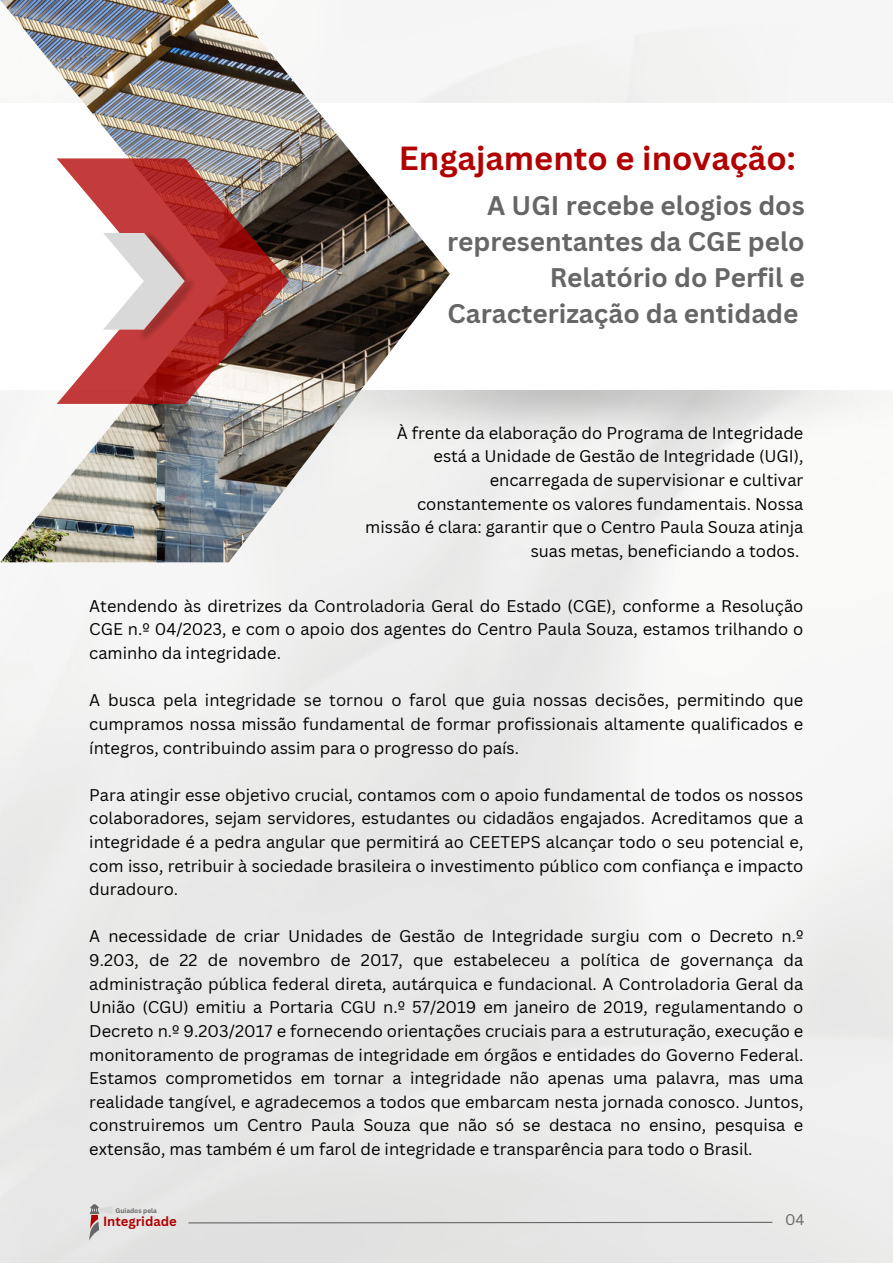
<style>
.page{position:relative;width:893px;height:1264px;background:#fff}
.page>*{position:absolute;margin:0;border:0;box-sizing:border-box;transform-origin:0 0}
.t1{font:700 32.55px "Canva Sans";color:#b20000}
.t2{font:700 26.25px/35.8px "Canva Sans";color:#666;text-align:right}
.t3{font:16.5px/23.5px "Canva Sans";color:#000;text-align:justify}
.t4{font:15px "Canva Sans";color:#666}
.t5{font:700 13.05px "Canva Sans";color:#b20000}
.t6{font:700 6.45px "Canva Sans";color:#666}
</style>
<div class="page">
<img style="left:0;top:0;width:450px;height:562px">
<svg style="left:57px;top:158px;width:232px;height:246px"></svg>
<img style="left:131px;top:271px;width:70px;height:76px">
<img style="left:137px;top:226px;width:57px;height:65px">
<svg style="left:103px;top:233px;width:82px;height:96px"></svg>
<svg style="left:89px;top:1204px;width:24px;height:36px"></svg>
<svg style="left:187px;top:1221px;width:586px;height:2px"></svg>
<p class="t1" style="left:399px;top:135px;width:398px">Engajamento e inovação:</p>
<p class="t2" style="left:447px;top:187px;width:359px">A UGI recebe elogios dos representantes da CGE pelo<br>Relatório do Perfil e<br>Caracterização da entidade</p>
<p class="t3" style="left:365px;top:420px;width:439px;text-align:right">À frente da elaboração do Programa de Integridade está a Unidade de Gestão de Integridade (UGI), encarregada de supervisionar e cultivar constantemente os valores fundamentais. Nossa missão é clara: garantir que o Centro Paula Souza atinja suas metas, beneficiando a todos.</p>
<p class="t3" style="left:89px;top:593px;width:715px">Atendendo às diretrizes da Controladoria Geral do Estado (CGE), conforme a Resolução CGE n.º 04/2023, e com o apoio dos agentes do Centro Paula Souza, estamos trilhando o caminho da integridade.</p>
<p class="t3" style="left:89px;top:688px;width:715px">A busca pela integridade se tornou o farol que guia nossas decisões, permitindo que cumpramos nossa missão fundamental de formar profissionais altamente qualificados e íntegros, contribuindo assim para o progresso do país.</p>
<p class="t3" style="left:89px;top:782px;width:715px">Para atingir esse objetivo crucial, contamos com o apoio fundamental de todos os nossos colaboradores, sejam servidores, estudantes ou cidadãos engajados. Acreditamos que a integridade é a pedra angular que permitirá ao CEETEPS alcançar todo o seu potencial e, com isso, retribuir à sociedade brasileira o investimento público com confiança e impacto duradouro.</p>
<p class="t3" style="left:89px;top:924px;width:715px">A necessidade de criar Unidades de Gestão de Integridade surgiu com o Decreto n.º 9.203, de 22 de novembro de 2017, que estabeleceu a política de governança da administração pública federal direta, autárquica e fundacional. A Controladoria Geral da União (CGU) emitiu a Portaria CGU n.º 57/2019 em janeiro de 2019, regulamentando o Decreto n.º 9.203/2017 e fornecendo orientações cruciais para a estruturação, execução e monitoramento de programas de integridade em órgãos e entidades do Governo Federal.<br>Estamos comprometidos em tornar a integridade não apenas uma palavra, mas uma realidade tangível, e agradecemos a todos que embarcam nesta jornada conosco. Juntos, construiremos um Centro Paula Souza que não só se destaca no ensino, pesquisa e extensão, mas também é um farol de integridade e transparência para todo o Brasil.</p>
<p class="t6" style="left:116px;top:1205px;width:43px">Guiados pela</p>
<p class="t5" style="left:103px;top:1211px;width:75px">Integridade</p>
<p class="t4" style="left:785px;top:1209px;width:21px">04</p>
</div>
